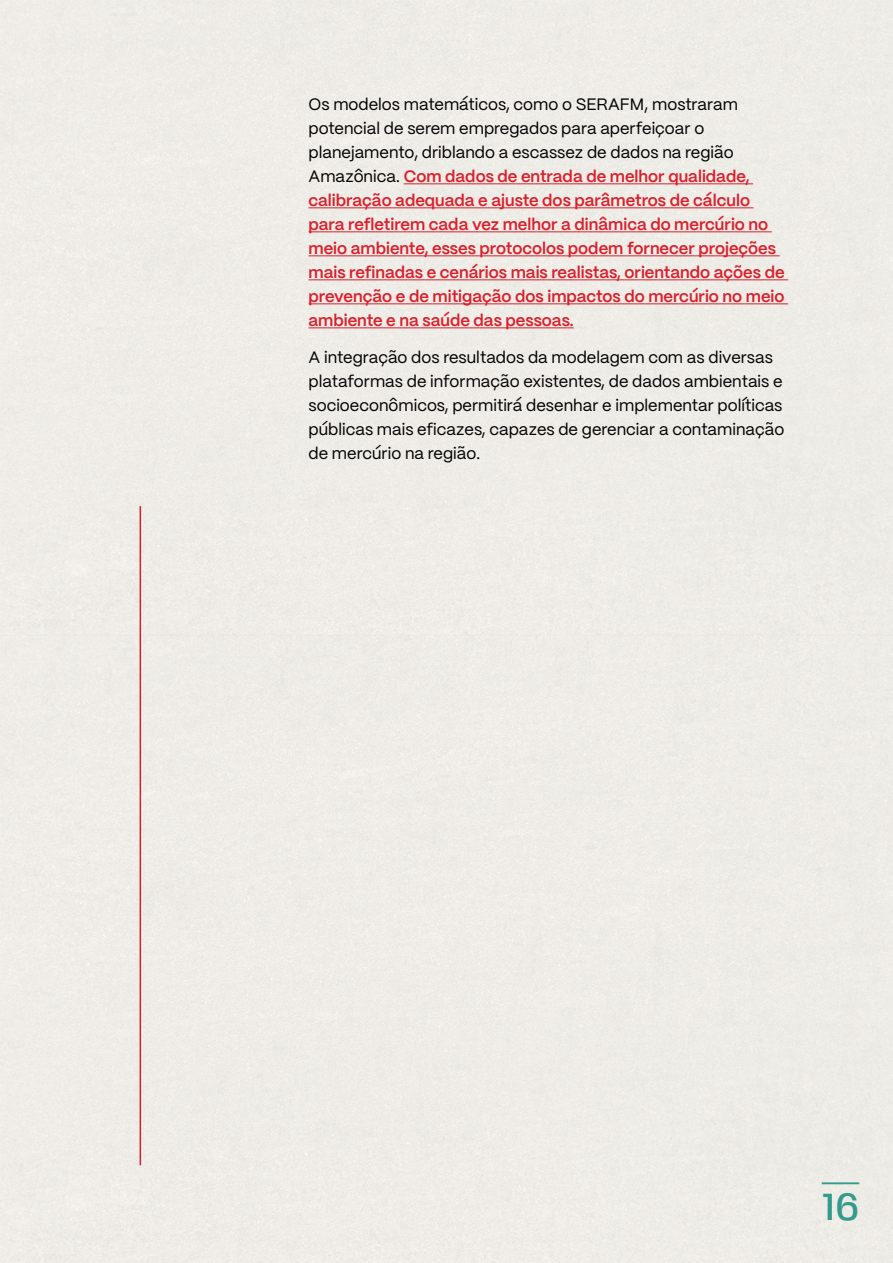
<style>
.page{position:relative;width:893px;height:1263px;background:#fff}
.page>*{position:absolute;margin:0;border:0;box-sizing:border-box;transform-origin:0 0}
.t1{font:500 37.5px "Fivo Sans Modern";color:#329b8c}
.t2{font:600 16.5px/24px "PP Mori";color:#da1f2b}
.t3{font:16.5px/24px "PP Mori";color:#000}
.s1{font-weight:400;color:#000}
</style>
<div class="page">
<hr style="left:822px;top:1182px;width:37px;height:2px;background:#329b8c">
<hr style="left:404px;top:183px;width:349px;height:1px;background:#da1f2b">
<hr style="left:309px;top:207px;width:445px;height:1px;background:#da1f2b">
<hr style="left:309px;top:231px;width:463px;height:1px;background:#da1f2b">
<hr style="left:309px;top:255px;width:471px;height:1px;background:#da1f2b">
<hr style="left:309px;top:279px;width:479px;height:1px;background:#da1f2b">
<hr style="left:309px;top:303px;width:479px;height:1px;background:#da1f2b">
<hr style="left:309px;top:327px;width:265px;height:1px;background:#da1f2b">
<hr style="left:140px;top:506px;width:1px;height:659px;background:#da1f2b">
<p class="t2" style="left:309px;top:91px;width:478px"><span class="s1">Os modelos matemáticos, como o SERAFM, mostraram potencial de serem empregados para aperfeiçoar o planejamento, driblando a escassez de dados na região Amazônica.</span> Com dados de entrada de melhor qualidade, calibração adequada e ajuste dos parâmetros de cálculo para refletirem cada vez melhor a dinâmica do mercúrio no meio ambiente, esses protocolos podem fornecer projeções mais refinadas e cenários mais realistas, orientando ações de prevenção e de mitigação dos impactos do mercúrio no meio ambiente e na saúde das pessoas.</p>
<p class="t3" style="left:309px;top:344px;width:477px">A integração dos resultados da modelagem com as diversas plataformas de informação existentes, de dados ambientais e socioeconômicos, permitirá desenhar e implementar políticas públicas mais eficazes, capazes de gerenciar a contaminação de mercúrio na região.</p>
<h1 class="t1" style="left:822px;top:1184px;width:39px">16</h1>
</div>
